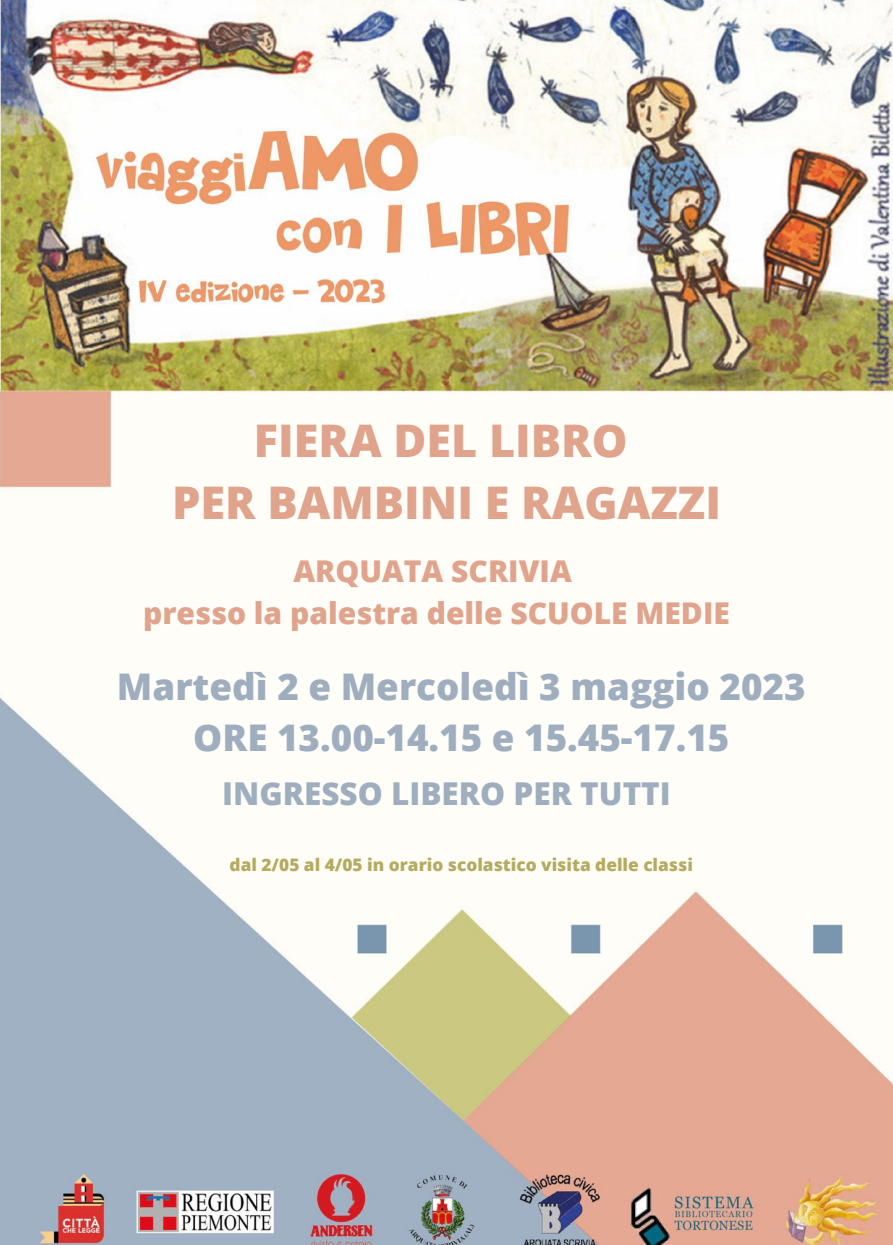
<style>
.page{position:relative;width:893px;height:1245px;background:#fff}
.page>*{position:absolute;margin:0;border:0;box-sizing:border-box;transform-origin:0 0}
.t1{font:800 45px/62.4px "Open Sans";color:#e0a38c;text-align:center}
.t2{font:800 36.75px/51.2px "Open Sans";color:#9faebf;text-align:center}
.t3{font:800 31.5px "Open Sans";color:#9faebf}
.t4{font:800 30px/41.5px "Open Sans";color:#e0a38c;text-align:center}
.t5{font:800 17.25px "Open Sans";color:#b5ab60}
</style>
<div class="page">
<img style="left:0;top:0;width:892px;height:1245px">
<p class="t1" style="left:172px;top:408px;width:550px">FIERA DEL LIBRO<br>PER BAMBINI E RAGAZZI</p>
<p class="t4" style="left:143px;top:550px;width:588px">ARQUATA SCRIVIA<br>presso la palestra delle SCUOLE MEDIE</p>
<p class="t2" style="left:117px;top:660px;width:690px">Martedì 2 e Mercoledì 3 maggio 2023<br>ORE 13.00-14.15 e 15.45-17.15</p>
<p class="t3" style="left:222px;top:771px;width:450px">INGRESSO LIBERO PER TUTTI</p>
<p class="t5" style="left:230px;top:853px;width:465px">dal 2/05 al 4/05 in orario scolastico visita delle classi</p>
</div>
